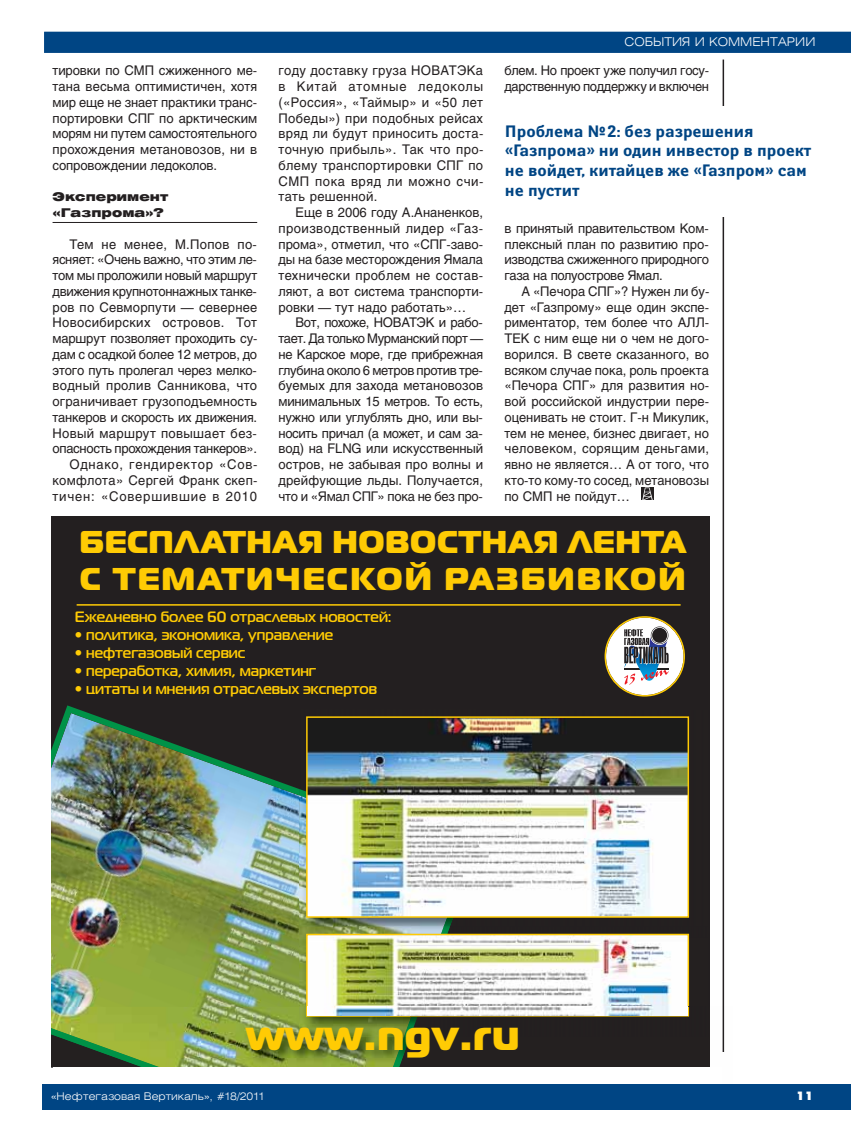
<style>
.page{position:relative;width:851px;height:1127px;background:#fff}
.page>*{position:absolute;margin:0;border:0;box-sizing:border-box;transform-origin:0 0}
.t1{font:42px "Magistral Black C";letter-spacing:.03em;color:#ffcb04}
.t2{font:31.5px/37.8px "Magistral Black C";letter-spacing:.02em;color:#ffcb04}
.t3{font:700 16.5px/19.8px "Yanus C";color:#004584}
.t4{font:700 15px "Magistral C";color:#ffcb04}
.t5{font:13.2px/15.8px "Helios";letter-spacing:-.005em;color:#231f20;text-align:justify}
.t6{font:13.2px/15.8px "Helios";letter-spacing:-.025em;color:#231f20}
.t7{font:900 12px/15.8px "Helios Ext";letter-spacing:.005em;color:#231f20}
.t8{font:300 12px "Helios Ext";color:#fff}
.t9{font:12px "Futura Futuris XC";color:#fff}
.t10{font:300 10.5px "Helios Ext";color:#fff}
</style>
<div class="page">
<div style="left:50px;top:516px;width:659px;height:551px;background:#231f20"></div>
<img style="left:42px;top:701px;width:257px;height:409px">
<hr style="left:77px;top:604px;width:603px;height:2px;background:#ffcb04">
<svg style="left:604px;top:616px;width:80px;height:80px"></svg>
<img style="left:299px;top:795px;width:154px;height:132px">
<img style="left:309px;top:719px;width:377px;height:196px">
<div style="left:306px;top:716px;width:383px;height:202px;border:2px solid #ffcb04"></div>
<img style="left:299px;top:937px;width:7px;height:70px">
<img style="left:450px;top:933px;width:240px;height:4px">
<svg style="left:443px;top:927px;width:7px;height:7px"></svg>
<img style="left:299px;top:927px;width:144px;height:10px">
<img style="left:309px;top:937px;width:377px;height:70px">
<div style="left:306px;top:934px;width:383px;height:82px;border:2px solid #ffcb04"></div>
<img style="left:417px;top:1007px;width:273px;height:10px">
<img style="left:404px;top:1036px;width:6px;height:18px">
<img style="left:46px;top:1007px;width:358px;height:77px">
<img style="left:404px;top:1016px;width:13px;height:20px">
<img style="left:306px;top:1007px;width:383px;height:9px">
<img style="left:307px;top:1007px;width:380px;height:8px">
<div style="left:0;top:493px;width:50px;height:582px;background:#fff"></div>
<div style="left:53px;top:1067px;width:668px;height:60px;background:#fff"></div>
<div style="left:43px;top:1084px;width:807px;height:26px;background:#004584"></div>
<hr style="left:53px;top:222px;width:204px;height:1px;background:#231f20">
<div style="left:641px;top:487px;width:12px;height:13px;background:#231f20"></div>
<svg style="left:642px;top:487px;width:10px;height:13px"></svg>
<svg style="left:44px;top:31px;width:806px;height:22px;background:#084b88"></svg>
<hr style="left:722px;top:60px;width:2px;height:992px;background:#231f20">
<div style="left:505px;top:107px;width:311px;height:110px;background:#fff"></div>
<p class="t5" style="left:53px;top:64px;width:206px">тировки по СМП сжиженного ме&shy;тана весьма оптимистичен, хотя мир еще не знает практики транс&shy;портировки СПГ по арктическим морям ни путем самостоятельного прохождения метановозов, ни в сопровождении ледоколов.</p>
<p class="t7" style="left:53px;top:190px;width:117px">Эксперимент «Газпрома»?</p>
<p class="t5" style="left:53px;top:237px;width:206px;text-align:right">Тем не менее, М.Попов по&shy;ясняет: «Очень важно, что этим ле&shy;том мы проложили новый маршрут движения крупнотоннажных танке&shy;ров по Севморпути — севернее<br>Новосибирских островов. Тот маршрут позволяет проходить су&shy;дам с осадкой более 12 метров, до этого путь пролегал через мелко&shy;водный пролив Санникова, что ограничивает грузоподъемность танкеров и скорость их движения.<br>Новый маршрут повышает без&shy;опасность прохождения танкеров».<br>Однако, гендиректор «Сов&shy;комфлота» Сергей Франк скеп&shy;тичен: «Совершившие в 2010</p>
<p class="t5" style="left:278px;top:64px;width:206px">году доставку груза НОВАТЭКа в Китай атомные ледоколы («Россия», «Таймыр» и «50 лет Победы») при подобных рейсах вряд ли будут приносить доста&shy;точную прибыль». Так что про&shy;блему транспортировки СПГ по СМП пока вряд ли можно счи&shy;тать решенной.</p>
<p class="t5" style="left:278px;top:206px;width:206px;text-indent:17px">Еще в 2006 году А.Ананенков, производственный лидер «Газ&shy;прома», отметил, что «СПГ-заво&shy;ды на базе месторождения Ямала технически проблем не состав&shy;ляют, а вот система транспорти&shy;ровки — тут надо работать»…</p>
<p class="t5" style="left:278px;top:316px;width:206px;text-indent:17px">Вот, похоже, НОВАТЭК и рабо&shy;тает. Да только Мурманский порт — не Карское море, где прибрежная глубина около 6 метров против тре&shy;буемых для захода метановозов минимальных 15 метров. То есть, нужно или углублять дно, или вы&shy;носить причал (а может, и сам за&shy;вод) на FLNG или искусственный остров, не забывая про волны и дрейфующие льды. Получается, что и «Ямал СПГ» пока не без про-</p>
<p class="t8" style="left:624px;top:37px;width:192px">СОБЫТИЯ И КОММЕНТАРИИ</p>
<p class="t6" style="left:504px;top:64px;width:206px">блем. Но проект уже получил госу&shy;дарственную поддержку и включен</p>
<p class="t3" style="left:505px;top:122px;width:308px">Проблема №2: без разрешения «Газпрома» ни один инвестор в проект не войдет, китайцев же «Газпром» сам не пустит</p>
<p class="t5" style="left:504px;top:222px;width:206px">в принятый правительством Ком&shy;плексный план по развитию про&shy;изводства сжиженного природного газа на полуострове Ямал.</p>
<p class="t5" style="left:504px;top:285px;width:206px;text-indent:17px">А «Печора СПГ»? Нужен ли бу&shy;дет «Газпрому» еще один экспе&shy;риментатор, тем более что АЛЛ-ТЕК с ним еще ни о чем не дого&shy;ворился. В свете сказанного, во всяком случае пока, роль проекта «Печора СПГ» для развития но&shy;вой российской индустрии пере&shy;оценивать не стоит. Г-н Микулик, тем не менее, бизнес двигает, но человеком, сорящим деньгами, явно не является… А от того, что кто-то кому-то сосед, метановозы по СМП не пойдут…</p>
<h2 class="t2" style="left:79px;top:526px;width:608px">БЕСПЛАТНАЯ НОВОСТНАЯ ЛЕНТА<br>С ТЕМАТИЧЕСКОЙ РАЗБИВКОЙ</h2>
<p class="t4" style="left:75px;top:611px;width:318px">Ежедневно более 60 отраслевых новостей:</p>
<p class="t4" style="left:75px;top:629px;width:260px">• политика, экономика, управление</p>
<p class="t4" style="left:75px;top:647px;width:172px">• нефтегазовый сервис</p>
<p class="t4" style="left:75px;top:665px;width:242px">• переработка, химия, маркетинг</p>
<p class="t4" style="left:75px;top:683px;width:303px">• цитаты и мнения отраслевых экспертов</p>
<h1 class="t1" style="left:246px;top:1019px;width:274px">www.ngv.ru</h1>
<p class="t10" style="left:51px;top:1092px;width:214px">«Нефтегазовая Вертикаль», #18/2011</p>
<p class="t9" style="left:796px;top:1091px;width:18px">11</p>
</div>
